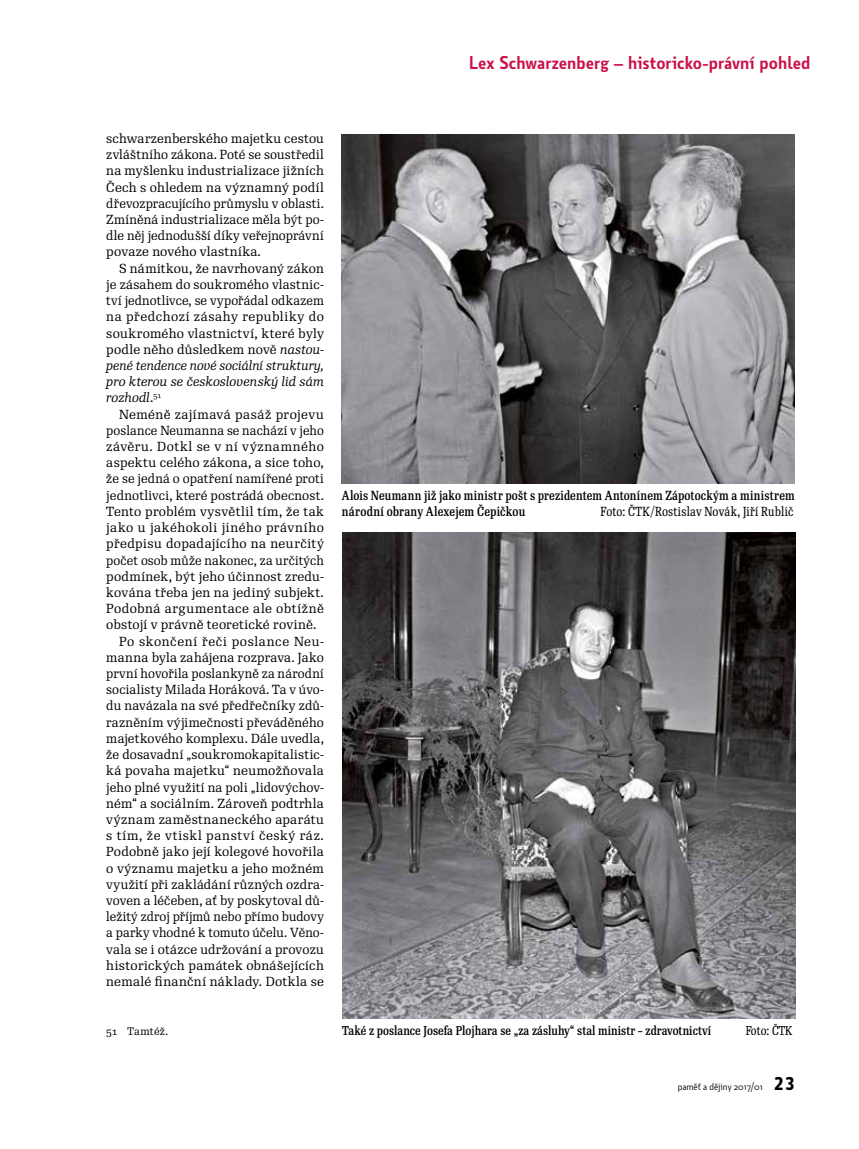
<style>
.page{position:relative;width:859px;height:1149px;background:#fff}
.page>*{position:absolute;margin:0;border:0;box-sizing:border-box;transform-origin:0 0}
.t1{font:600 18px "Botanika Std";color:#cb1148}
.t2{font:12.75px/16.2px "Re Public Std";letter-spacing:.02em;color:#000;text-align:justify}
.t3{font:500 12.75px/16.2px "Re Public Std Cond";letter-spacing:.01em;color:#000}
.t4{font:12.75px "Re Public Std";letter-spacing:.02em;color:#000;scale:.95 1}
.t5{font:12.75px "Re Public Std";letter-spacing:.02em;color:#000;scale:.96 1}
.t6{font:12.75px "Re Public Std";color:#000;scale:.95 1}
.t7{font:12.75px "Re Public Std Cond";letter-spacing:.015em;color:#000}
.t8{font:12.75px "Re Public Std";letter-spacing:.055em;color:#000}
.t9{font:12.75px "Re Public Std";letter-spacing:.045em;color:#000}
.t10{font:12.75px "Re Public Std";letter-spacing:.05em;color:#000}
.t11{font:500 12.45px "Re Public Std Cond";color:#000}
.t12{font:12.45px "Re Public Std Cond";color:#000}
.t13{font:10.5px "Re Public Std";letter-spacing:.02em;color:#000}
.t14{font:9.75px "Botanika Std";color:#000}
.s1{font-style:italic}
.s2{font-family:"Botanika Mono";font-weight:700;font-size:18px}
</style>
<div class="page">
<img style="left:342px;top:532px;width:453px;height:486px">
<img style="left:342px;top:135px;width:453px;height:348px">
<h1 class="t1" style="left:469px;top:51px;width:343px">Lex Schwarzenberg – historicko-právní pohled</h1>
<p class="t2" style="left:106px;top:130px;width:219px">schwarzenberského majetku cestou zvláštního zákona. Poté se soustředil na myšlenku industrializace jižních Čech s ohledem na významný podíl dřevozpracujícího průmyslu v oblasti.<br>Zmíněná industrializace měla být po&shy;dle něj jednodušší díky veřejnoprávní povaze nového vlastníka.</p>
<p class="t2" style="left:106px;top:260px;width:219px;text-indent:13px">S námitkou, že navrhovaný zákon je zásahem do soukromého vlastnic&shy;tví jednotlivce, se vypořádal odkazem na předchozí zásahy republiky do soukromého vlastnictví, které byly podle něho důsledkem nově <span class="s1">nastou&shy;pené tendence nové sociální struktury, pro kterou se československý lid sám rozhodl</span>.<sup>51</sup></p>
<p class="t2" style="left:119px;top:406px;width:206px">Neméně zajímavá pasáž projevu</p>
<p class="t4" style="left:106px;top:422px;width:231px">poslance Neumanna se nachází v jeho</p>
<p class="t9" style="left:106px;top:438px;width:219px">závěru. Dotkl se v ní významného</p>
<p class="t2" style="left:106px;top:454px;width:219px">aspektu celého zákona, a sice toho,</p>
<p class="t5" style="left:106px;top:470px;width:228px">že se jedná o opatření namířené proti</p>
<p class="t2" style="left:106px;top:487px;width:219px">jednotlivci, které postrádá obecnost.</p>
<p class="t2" style="left:106px;top:503px;width:219px">Tento problém vysvětlil tím, že tak</p>
<p class="t2" style="left:106px;top:519px;width:219px">jako u jakéhokoli jiného právního</p>
<p class="t2" style="left:106px;top:535px;width:219px">předpisu dopadajícího na neurčitý</p>
<p class="t4" style="left:106px;top:551px;width:231px">počet osob může nakonec, za určitých</p>
<p class="t2" style="left:106px;top:568px;width:219px">podmínek, být jeho účinnost zredu-</p>
<p class="t2" style="left:106px;top:584px;width:219px">kována třeba jen na jediný subjekt.</p>
<p class="t2" style="left:106px;top:600px;width:219px">Podobná argumentace ale obtížně</p>
<p class="t2" style="left:106px;top:616px;width:212px">obstojí v právně teoretické rovině.</p>
<p class="t10" style="left:119px;top:632px;width:206px">Po skončení řeči poslance Neu-</p>
<p class="t2" style="left:106px;top:649px;width:219px">manna byla zahájena rozprava. Jako</p>
<p class="t4" style="left:106px;top:665px;width:231px">první hovořila poslankyně za národní</p>
<p class="t5" style="left:106px;top:681px;width:228px">socialisty Milada Horáková. Ta v úvo-</p>
<p class="t2" style="left:106px;top:697px;width:219px">du navázala na své předřečníky zdů-</p>
<p class="t2" style="left:106px;top:714px;width:219px">razněním výjimečnosti převáděného</p>
<p class="t2" style="left:106px;top:730px;width:219px">majetkového komplexu. Dále uvedla,</p>
<p class="t2" style="left:106px;top:746px;width:219px">že dosavadní „soukromokapitalistic-</p>
<p class="t2" style="left:106px;top:762px;width:219px">ká povaha majetku“ neumožňovala</p>
<p class="t2" style="left:106px;top:778px;width:219px">jeho plné využití na poli „lidovýchov-</p>
<p class="t2" style="left:106px;top:795px;width:219px">ném“ a sociálním. Zároveň podtrhla</p>
<p class="t2" style="left:106px;top:811px;width:219px">význam zaměstnaneckého aparátu</p>
<p class="t8" style="left:106px;top:827px;width:219px">s tím, že vtiskl panství český ráz.</p>
<p class="t2" style="left:106px;top:843px;width:219px">Podobně jako její kolegové hovořila</p>
<p class="t2" style="left:106px;top:859px;width:219px">o významu majetku a jeho možném</p>
<p class="t2" style="left:106px;top:876px;width:219px">využití při zakládání různých ozdra-</p>
<p class="t2" style="left:106px;top:892px;width:219px">voven a léčeben, ať by poskytoval dů-</p>
<p class="t6" style="left:106px;top:908px;width:231px">ležitý zdroj příjmů nebo přímo budovy</p>
<p class="t6" style="left:106px;top:924px;width:231px">a parky vhodné k tomuto účelu. Věno-</p>
<p class="t2" style="left:106px;top:940px;width:219px">vala se i otázce udržování a provozu</p>
<p class="t2" style="left:106px;top:957px;width:219px">historických památek obnášejících</p>
<p class="t2" style="left:106px;top:973px;width:219px">nemalé finanční náklady. Dotkla se</p>
<p class="t13" style="left:106px;top:1023px;width:63px">51 Tamtéž.</p>
<p class="t11" style="left:342px;top:1021px;width:370px">Také z poslance Josefa Plojhara se „za zásluhy“ stal ministr – zdravotnictví</p>
<p class="t12" style="left:746px;top:1022px;width:48px">Foto: ČTK</p>
<p class="t3" style="left:342px;top:487px;width:454px">Alois Neumann již jako ministr pošt s prezidentem Antonínem Zápotockým a ministrem národní obrany Alexejem Čepičkou</p>
<p class="t7" style="left:600px;top:503px;width:195px">Foto: ČTK/Rostislav Novák, Jiří Rublič</p>
<p class="t14" style="left:678px;top:1080px;width:119px">paměť a dějiny 2017/01 <span class="s2">23</span></p>
</div>
